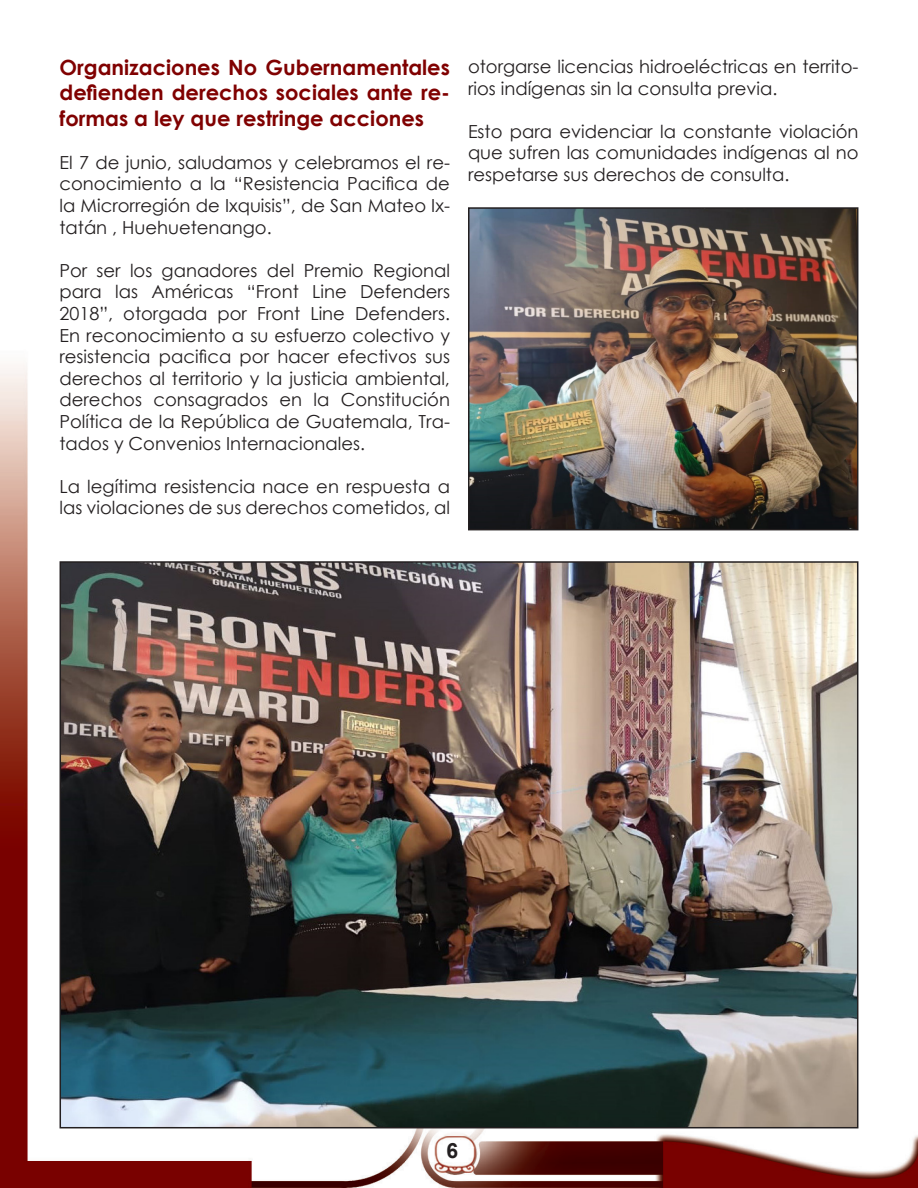
<style>
.page{position:relative;width:918px;height:1188px;background:#fff}
.page>*{position:absolute;margin:0;border:0;box-sizing:border-box;transform-origin:0 0}
.t1{font:700 21px/25.2px "Century Gothic";color:#800101;text-align:justify}
.t2{font:700 21px "Arial";color:#231f20}
.t3{font:18px/21.6px "Century Gothic";color:#231f20;text-align:justify}
</style>
<div class="page">
<img style="left:0;top:207px;width:918px;height:981px">
<img style="left:63px;top:564px;width:792px;height:561px">
<img style="left:471px;top:210px;width:384px;height:317px">
<div style="left:468px;top:207px;width:390px;height:323px;border:2px solid #231f20"></div>
<p class="t1" style="left:60px;top:54px;width:392px">Organizaciones No Gubernamentales defienden derechos sociales ante re&shy;formas a ley que restringe acciones</p>
<p class="t3" style="left:60px;top:151px;width:392px">El 7 de junio, saludamos y celebramos el re&shy;conocimiento a la “Resistencia Pacifica de la Microrregión de Ixquisis”, de San Mateo Ix&shy;tatán , Huehuetenango.</p>
<p class="t3" style="left:60px;top:259px;width:392px">Por ser los ganadores del Premio Regional para las Américas “Front Line Defenders 2018”, otorgada por Front Line Defenders.<br>En reconocimiento a su esfuerzo colectivo y resistencia pacifica por hacer efectivos sus derechos al territorio y la justicia ambiental, derechos consagrados en la Constitución Política de la República de Guatemala, Tra&shy;tados y Convenios Internacionales.</p>
<p class="t3" style="left:60px;top:475px;width:392px">La legítima resistencia nace en respuesta a las violaciones de sus derechos cometidos, al</p>
<p class="t3" style="left:468px;top:55px;width:392px">otorgarse licencias hidroeléctricas en territo&shy;rios indígenas sin la consulta previa.</p>
<p class="t3" style="left:468px;top:120px;width:392px">Esto para evidenciar la constante violación que sufren las comunidades indígenas al no respetarse sus derechos de consulta.</p>
<p class="t2" style="left:446px;top:1136px;width:13px">6</p>
</div>
